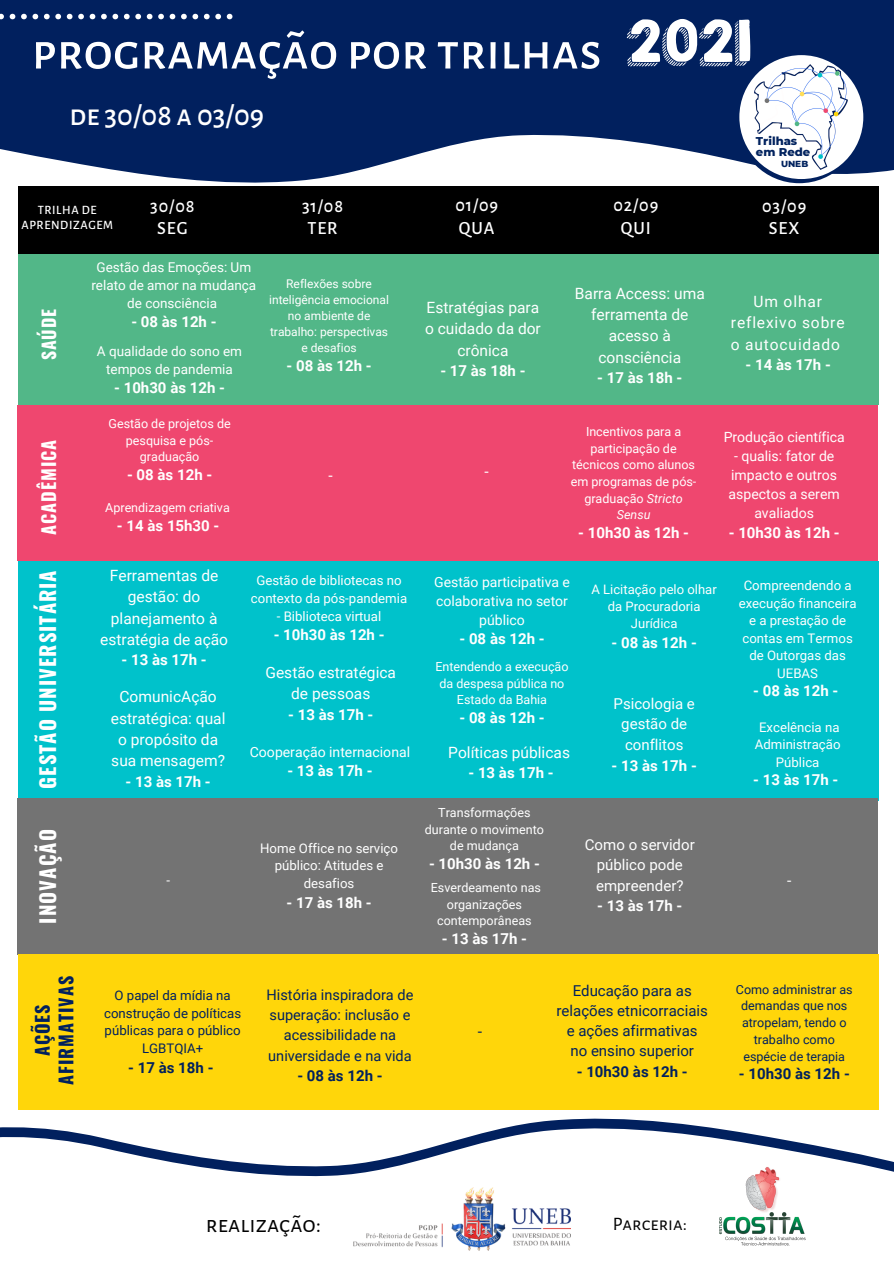
<style>
.page{position:relative;width:894px;height:1264px;background:#fff}
.page>*{position:absolute;margin:0;border:0;box-sizing:border-box;transform-origin:0 0}
.t1{font:500 52.5px "Alegreya Sans SC";color:#fff}
.t2{font:51.45px "KGHAPPY";color:#fff}
.t3{font:500 30px "Alegreya Sans SC";color:#fff}
.t4{font:24px "Alegreya Sans SC";color:#000}
.t5{font:700 20.55px "Oswald";letter-spacing:.05em;color:#fff}
.t6{font:19.05px "Alegreya Sans SC";color:#000}
.t7{font:500 18.15px "Alegreya Sans SC";letter-spacing:.05em;color:#fff}
.t8{font:700 18.15px/23.7px "Oswald";letter-spacing:.05em;color:#01205e;text-align:center}
.t9{font:700 18.15px "Oswald";letter-spacing:.05em;color:#fff}
.t10{font:700 17.7px "Oswald";letter-spacing:.05em;color:#fff}
.t11{font:15.75px "Roboto";color:#01205e}
.t12{font:15.6px/21.5px "Roboto";color:#fff;text-align:center}
.t13{font:15.6px/21.5px "Roboto";letter-spacing:.055em;color:#fff;text-align:center}
.t14{font:700 15px "Roboto";color:#fff}
.t15{font:15px/20.2px "Roboto";color:#01205e;text-align:center}
.t16{font:15px/20.2px "Roboto";color:#fff;text-align:center}
.t17{font:700 15px "Roboto";color:#01205e}
.t18{font:14.55px/20.2px "Roboto";color:#01205e;text-align:center}
.t19{font:14.1px/19.2px "Roboto";color:#fff;text-align:center}
.t20{font:13.5px/18px "Roboto";color:#fff;text-align:center}
.t21{font:13.2px/17.5px "Roboto";color:#fff;text-align:center}
.t22{font:13.2px/17.5px "Roboto";color:#01205e;text-align:center}
.t23{font:13.05px/17.4px "Roboto";color:#fff;text-align:center}
.t24{font:12.6px/16.8px "Roboto";color:#fff;text-align:center}
.t25{font:12.6px/16.8px "Roboto";color:#01205e;text-align:center}
.t26{font:500 12.45px "Alegreya Sans SC";letter-spacing:.05em;color:#fff}
.t27{font:12px/16px "Roboto";color:#fff;text-align:center}
.t28{font:800 11.55px "Montserrat";color:#01225e}
.t29{font:800 9px "Montserrat";color:#01225e}
.s1{font-style:italic}
</style>
<div class="page">
<svg style="left:0;top:0;width:893px;height:192px;background:#253f74"></svg>
<div style="left:18px;top:249px;width:860px;height:156px;background:#52b788"></div>
<div style="left:17px;top:405px;width:860px;height:155px;background:#ef476f"></div>
<div style="left:18px;top:645px;width:860px;height:155px;background:#00c2cb"></div>
<div style="left:18px;top:561px;width:860px;height:155px;background:#00c2cb"></div>
<div style="left:17px;top:798px;width:861px;height:156px;background:#737373"></div>
<div style="left:18px;top:954px;width:860px;height:155px;background:#ffd60a"></div>
<div style="left:18px;top:187px;width:860px;height:66px;background:#000"></div>
<hr style="left:18px;top:1108px;width:861px;height:2px;background:#ffd60a">
<svg style="left:0;top:1118px;width:893px;height:133px"></svg>
<img style="left:712px;top:1164px;width:101px;height:87px">
<img style="left:354px;top:1187px;width:216px;height:63px">
<div style="left:737px;top:59px;width:124px;height:124px;background:#01205e;border-radius:50%"></div>
<div style="left:739px;top:55px;width:124px;height:124px;background:#fff;border-radius:50%"></div>
<img style="left:754px;top:65px;width:93px;height:104px">
<svg style="left:0;top:14px;width:4px;height:5px"></svg>
<svg style="left:10px;top:14px;width:5px;height:5px"></svg>
<svg style="left:21px;top:14px;width:17px;height:5px"></svg>
<svg style="left:44px;top:14px;width:17px;height:5px"></svg>
<svg style="left:67px;top:14px;width:5px;height:5px"></svg>
<svg style="left:78px;top:14px;width:6px;height:5px"></svg>
<svg style="left:90px;top:14px;width:5px;height:5px"></svg>
<svg style="left:101px;top:14px;width:17px;height:5px"></svg>
<svg style="left:124px;top:14px;width:17px;height:5px"></svg>
<svg style="left:147px;top:14px;width:5px;height:5px"></svg>
<svg style="left:158px;top:14px;width:17px;height:5px"></svg>
<svg style="left:181px;top:14px;width:17px;height:5px"></svg>
<svg style="left:204px;top:14px;width:5px;height:5px"></svg>
<svg style="left:215px;top:14px;width:6px;height:5px"></svg>
<svg style="left:227px;top:14px;width:5px;height:5px"></svg>
<p class="t1" style="left:32px;top:26px;width:571px">programação por trilhas</p>
<p class="t3" style="left:69px;top:101px;width:196px">de 30/08 a 03/09</p>
<p class="t26" style="left:38px;top:204px;width:61px">TRILHA DE</p>
<p class="t26" style="left:21px;top:219px;width:93px">APRENDIZAGEM</p>
<p class="t7" style="left:150px;top:197px;width:46px">30/08</p>
<p class="t7" style="left:157px;top:220px;width:32px">SEG</p>
<p class="t7" style="left:302px;top:197px;width:43px">31/08</p>
<p class="t7" style="left:307px;top:220px;width:32px">TER</p>
<p class="t7" style="left:455px;top:196px;width:44px">01/09</p>
<p class="t7" style="left:459px;top:219px;width:37px">QUA</p>
<p class="t2" style="left:625px;top:1px;width:128px">2021</p>
<p class="t28" style="left:755px;top:134px;width:43px">Trilhas</p>
<p class="t28" style="left:755px;top:144px;width:56px">em Rede</p>
<p class="t7" style="left:613px;top:196px;width:46px">02/09</p>
<p class="t7" style="left:620px;top:219px;width:31px">QUI</p>
<p class="t29" style="left:780px;top:158px;width:29px">UNEB</p>
<p class="t7" style="left:762px;top:197px;width:46px">03/09</p>
<p class="t7" style="left:768px;top:220px;width:32px">SEX</p>
<p class="t10" style="left:35px;top:360px;width:53px;rotate:-90deg">SAÚDE</p>
<p class="t9" style="left:34px;top:534px;width:96px;rotate:-90deg">ACADÊMICA</p>
<p class="t5" style="left:32px;top:788px;width:220px;rotate:-90deg">GESTÃO UNIVERSITÁRIA</p>
<p class="t5" style="left:32px;top:923px;width:96px;rotate:-90deg">INOVAÇÃO</p>
<p class="t20" style="left:91px;top:258px;width:166px">Gestão das Emoções: Um relato de amor na mudança de consciência</p>
<p class="t14" style="left:131px;top:313px;width:87px">- 08 às 12h -</p>
<p class="t20" style="left:97px;top:342px;width:146px">A qualidade do sono em tempos de pandemia</p>
<p class="t14" style="left:114px;top:379px;width:112px">- 10h30 às 12h -</p>
<p class="t27" style="left:269px;top:276px;width:121px">Reflexões sobre inteligência emocional no ambiente de trabalho: perspectivas e desafios</p>
<p class="t14" style="left:286px;top:357px;width:87px">- 08 às 12h -</p>
<p class="t12" style="left:425px;top:297px;width:117px">Estratégias para o cuidado da dor crônica</p>
<p class="t14" style="left:440px;top:362px;width:87px">- 17 às 18h -</p>
<p class="t24" style="left:108px;top:415px;width:124px">Gestão de projetos de pesquisa e pós&shy;graduação</p>
<p class="t14" style="left:127px;top:466px;width:87px">- 08 às 12h -</p>
<p class="t12" style="left:484px;top:461px;width:6px">-</p>
<p class="t12" style="left:328px;top:465px;width:6px">-</p>
<p class="t24" style="left:105px;top:499px;width:126px">Aprendizagem criativa</p>
<p class="t14" style="left:117px;top:517px;width:104px">- 14 às 15h30 -</p>
<p class="t12" style="left:574px;top:282px;width:131px">Barra Access: uma ferramenta de acesso à consciência</p>
<p class="t14" style="left:597px;top:369px;width:87px">- 17 às 18h -</p>
<p class="t24" style="left:570px;top:423px;width:127px">Incentivos para a participação de técnicos como alunos em programas de pós&shy;graduação <span class="s1">Stricto<br>Sensu</span></p>
<p class="t14" style="left:578px;top:524px;width:112px">- 10h30 às 12h -</p>
<p class="t13" style="left:730px;top:291px;width:115px">Um olhar reflexivo sobre o autocuidado</p>
<p class="t14" style="left:745px;top:356px;width:87px">- 14 às 17h -</p>
<p class="t19" style="left:723px;top:427px;width:122px">Produção científica</p>
<p class="t19" style="left:728px;top:446px;width:113px">- qualis: fator de impacto e outros aspectos a serem avaliados</p>
<p class="t14" style="left:728px;top:523px;width:112px">- 10h30 às 12h -</p>
<p class="t12" style="left:100px;top:564px;width:129px">Ferramentas de gestão: do planejamento à estratégia de ação</p>
<p class="t14" style="left:121px;top:651px;width:87px">- 13 às 17h -</p>
<p class="t12" style="left:111px;top:686px;width:116px">ComunicAção estratégica: qual o propósito da sua mensagem?</p>
<p class="t14" style="left:125px;top:772px;width:87px">- 13 às 17h -</p>
<p class="t21" style="left:166px;top:871px;width:5px">-</p>
<p class="t21" style="left:251px;top:572px;width:158px">Gestão de bibliotecas no contexto da pós-pandemia</p>
<p class="t21" style="left:277px;top:607px;width:106px">- Biblioteca virtual</p>
<p class="t14" style="left:273px;top:626px;width:112px">- 10h30 às 12h -</p>
<p class="t12" style="left:265px;top:662px;width:132px">Gestão estratégica de pessoas</p>
<p class="t14" style="left:288px;top:705px;width:87px">- 13 às 17h -</p>
<p class="t19" style="left:250px;top:742px;width:162px">Cooperação internacional</p>
<p class="t14" style="left:287px;top:762px;width:87px">- 13 às 17h -</p>
<p class="t21" style="left:260px;top:839px;width:139px">Home Office no serviço público: Atitudes e desafios</p>
<p class="t14" style="left:286px;top:893px;width:87px">- 17 às 18h -</p>
<p class="t19" style="left:434px;top:572px;width:137px">Gestão participativa e colaborativa no setor público</p>
<p class="t14" style="left:459px;top:630px;width:87px">- 08 às 12h -</p>
<p class="t24" style="left:435px;top:658px;width:134px">Entendendo a execução da despesa pública no<br>Estado da Bahia</p>
<p class="t14" style="left:459px;top:709px;width:87px">- 08 às 12h -</p>
<p class="t12" style="left:448px;top:741px;width:123px">Políticas públicas</p>
<p class="t14" style="left:468px;top:764px;width:87px">- 13 às 17h -</p>
<p class="t24" style="left:424px;top:804px;width:121px">Transformações durante o movimento de mudança</p>
<p class="t14" style="left:429px;top:855px;width:112px">- 10h30 às 12h -</p>
<p class="t24" style="left:430px;top:879px;width:112px">Esverdeamento nas organizações contemporâneas</p>
<p class="t14" style="left:441px;top:930px;width:87px">- 13 às 17h -</p>
<p class="t23" style="left:591px;top:580px;width:127px">A Licitação pelo olhar da Procuradoria<br>Jurídica</p>
<p class="t14" style="left:611px;top:634px;width:87px">- 08 às 12h -</p>
<p class="t16" style="left:613px;top:693px;width:83px;line-height:20.7px">Psicologia e gestão de conflitos</p>
<p class="t14" style="left:611px;top:756px;width:87px">- 13 às 17h -</p>
<p class="t16" style="left:584px;top:834px;width:111px">Como o servidor público pode empreender?</p>
<p class="t14" style="left:597px;top:897px;width:87px">- 13 às 17h -</p>
<p class="t21" style="left:738px;top:576px;width:119px">Compreendendo a execução financeira e a prestação de contas em Termos de Outorgas das<br>UEBAS</p>
<p class="t14" style="left:753px;top:682px;width:87px">- 08 às 12h -</p>
<p class="t21" style="left:754px;top:718px;width:87px">Excelência na<br>Administração<br>Pública</p>
<p class="t14" style="left:753px;top:771px;width:87px">- 13 às 17h -</p>
<p class="t12" style="left:786px;top:869px;width:6px">-</p>
<p class="t8" style="left:30px;top:1084px;width:110px;rotate:-90deg">AÇÕES<br>AFIRMATIVAS</p>
<p class="t15" style="left:556px;top:980px;width:153px">Educação para as relações etnicorraciais e ações afirmativas no ensino superior</p>
<p class="t18" style="left:266px;top:984px;width:148px">História inspiradora de superação: inclusão e acessibilidade na universidade e na vida</p>
<p class="t17" style="left:297px;top:1066px;width:87px">- 08 às 12h -</p>
<p class="t22" style="left:104px;top:986px;width:138px">O papel da mídia na construção de políticas públicas para o público<br>LGBTQIA+</p>
<p class="t17" style="left:128px;top:1059px;width:87px">- 17 às 18h -</p>
<p class="t11" style="left:477px;top:1022px;width:6px">-</p>
<p class="t17" style="left:576px;top:1062px;width:112px">- 10h30 às 12h -</p>
<p class="t25" style="left:735px;top:980px;width:118px">Como administrar as demandas que nos atropelam, tendo o trabalho como espécie de terapia</p>
<p class="t17" style="left:738px;top:1065px;width:112px">- 10h30 às 12h -</p>
<p class="t4" style="left:206px;top:1212px;width:117px">realização:</p>
<p class="t6" style="left:612px;top:1214px;width:76px">Parceria:</p>
</div>
